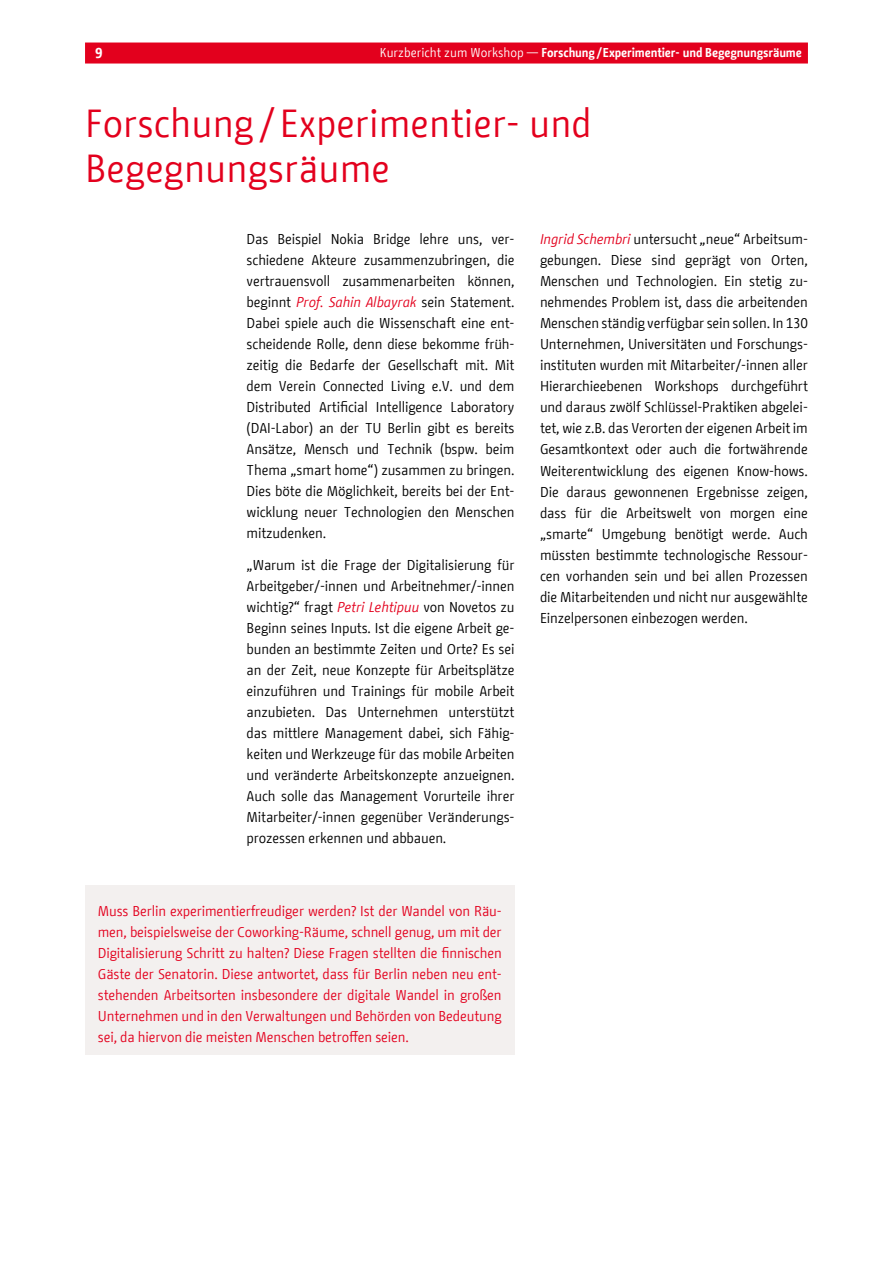
<style>
.page{position:relative;width:893px;height:1263px;background:#fff}
.page>*{position:absolute;margin:0;border:0;box-sizing:border-box;transform-origin:0 0}
.t1{font:39px/45px "BMF Change";color:#e3001d}
.t2{font:14.25px/21px "BMF Change";letter-spacing:-.01em;color:#000;text-align:justify}
.t3{font:14.25px/21px "BMF Change";letter-spacing:-.01em;color:#e3001d;text-align:justify}
.t4{font:700 14.25px "BMF Change";color:#fff}
.t5{font:700 12.75px "BMF Change";letter-spacing:-.01em;color:#fff}
.s1{font-weight:400}
.s2{font-style:italic;color:#e3001d}
</style>
<div class="page">
<div style="left:96px;top:43px;width:701px;height:21px;background:#e3001d"></div>
<div style="left:85px;top:885px;width:429px;height:170px;background:#f3f0ef"></div>
<p class="t4" style="left:95px;top:43px;width:9px">9</p>
<p class="t5" style="left:380px;top:43px;width:424px"><span class="s1">Kurzbericht zum Workshop —</span> Forschung/Experimentier- und Begegnungsräume</p>
<h1 class="t1" style="left:85px;top:101px;width:508px">Forschung / Experimentier- und<br>Begegnungsräume</h1>
<p class="t2" style="left:247px;top:229px;width:269px">Das Beispiel Nokia Bridge lehre uns, ver&shy;schiedene Akteure zusammenzubringen, die vertrauensvoll zusammenarbeiten können, beginnt <span class="s2">Prof. Sahin Albayrak</span> sein Statement.<br>Dabei spiele auch die Wissenschaft eine ent&shy;scheidende Rolle, denn diese bekomme früh&shy;zeitig die Bedarfe der Gesellschaft mit. Mit dem Verein Connected Living e.V. und dem Distributed Artificial Intelligence Laboratory (DAI-Labor) an der TU Berlin gibt es bereits Ansätze, Mensch und Technik (bspw. beim Thema „smart home“) zusammen zu bringen.<br>Dies böte die Möglichkeit, bereits bei der Ent&shy;wicklung neuer Technologien den Menschen mitzudenken.</p>
<p class="t2" style="left:247px;top:554px;width:269px">„Warum ist die Frage der Digitalisierung für Arbeitgeber/-innen und Arbeitnehmer/-innen wichtig?“ fragt <span class="s2">Petri Lehtipuu</span> von Novetos zu Beginn seines Inputs. Ist die eigene Arbeit ge&shy;bunden an bestimmte Zeiten und Orte? Es sei an der Zeit, neue Konzepte für Arbeitsplätze einzuführen und Trainings für mobile Arbeit anzubieten. Das Unternehmen unterstützt das mittlere Management dabei, sich Fähig&shy;keiten und Werkzeuge für das mobile Arbeiten und veränderte Arbeitskonzepte anzueignen.<br>Auch solle das Management Vorurteile ihrer Mitarbeiter/-innen gegenüber Veränderungs&shy;prozessen erkennen und abbauen.</p>
<p class="t3" style="left:98px;top:901px;width:405px">Muss Berlin experimentierfreudiger werden? Ist der Wandel von Räu&shy;men, beispielsweise der Coworking-Räume, schnell genug, um mit der Digitalisierung Schritt zu halten? Diese Fragen stellten die finnischen Gäste der Senatorin. Diese antwortet, dass für Berlin neben neu ent&shy;stehenden Arbeitsorten insbesondere der digitale Wandel in großen Unternehmen und in den Verwaltungen und Behörden von Bedeutung sei, da hiervon die meisten Menschen betroffen seien.</p>
<p class="t2" style="left:540px;top:229px;width:269px"><span class="s2">Ingrid Schembri</span> untersucht „neue“ Arbeitsum&shy;gebungen. Diese sind geprägt von Orten, Menschen und Technologien. Ein stetig zu&shy;nehmendes Problem ist, dass die arbeitenden Menschen ständig verfügbar sein sollen. In 130<br>Unternehmen, Universitäten und Forschungs&shy;instituten wurden mit Mitarbeiter/-innen aller Hierarchieebenen Workshops durchgeführt und daraus zwölf Schlüssel-Praktiken abgelei&shy;tet, wie z.B. das Verorten der eigenen Arbeit im Gesamtkontext oder auch die fortwährende Weiterentwicklung des eigenen Know-hows.<br>Die daraus gewonnenen Ergebnisse zeigen, dass für die Arbeitswelt von morgen eine „smarte“ Umgebung benötigt werde. Auch müssten bestimmte technologische Ressour&shy;cen vorhanden sein und bei allen Prozessen die Mitarbeitenden und nicht nur ausgewählte Einzelpersonen einbezogen werden.</p>
</div>
